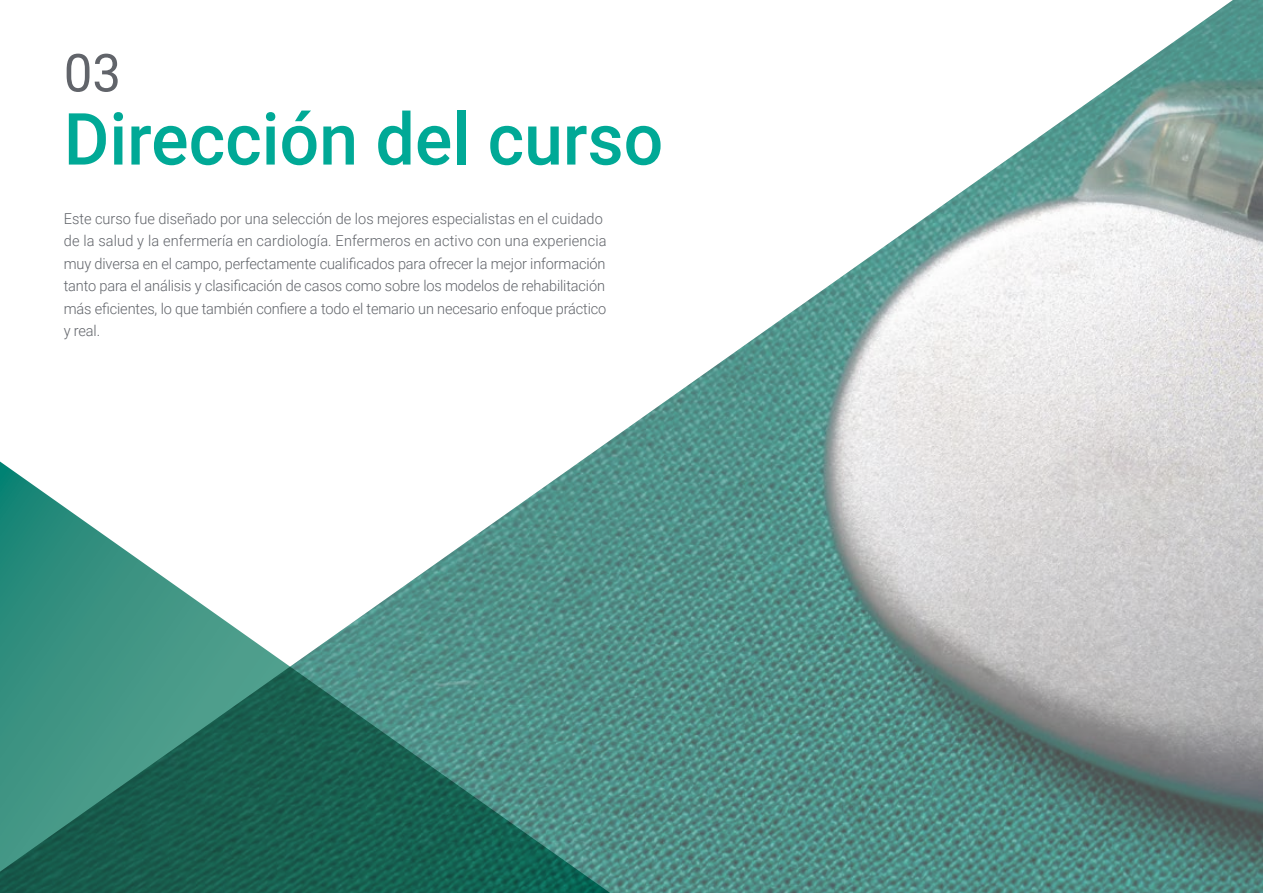
<style>
.page{position:relative;width:1263px;height:893px;background:#fff}
.page>*{position:absolute;margin:0;border:0;box-sizing:border-box;transform-origin:0 0}
.t1{font:500 72px "Roboto";color:#00a996}
.t2{font:52.5px "Roboto";color:#61646a}
.t3{font:300 15px/22.5px "Roboto";letter-spacing:-.01em;color:#61646a}
</style>
<div class="page">
<img style="left:602px;top:0;width:661px;height:893px">
<svg style="left:0;top:446px;width:640px;height:447px"></svg>
<h2 class="t2" style="left:64px;top:36px;width:59px">03</h2>
<h1 class="t1" style="left:64px;top:89px;width:601px">Dirección del curso</h1>
<p class="t3" style="left:64px;top:207px;width:544px">Este curso fue diseñado por una selección de los mejores especialistas en el cuidado de la salud y la enfermería en cardiología. Enfermeros en activo con una experiencia muy diversa en el campo, perfectamente cualificados para ofrecer la mejor información tanto para el análisis y clasificación de casos como sobre los modelos de rehabilitación más eficientes, lo que también confiere a todo el temario un necesario enfoque práctico y real.</p>
</div>
